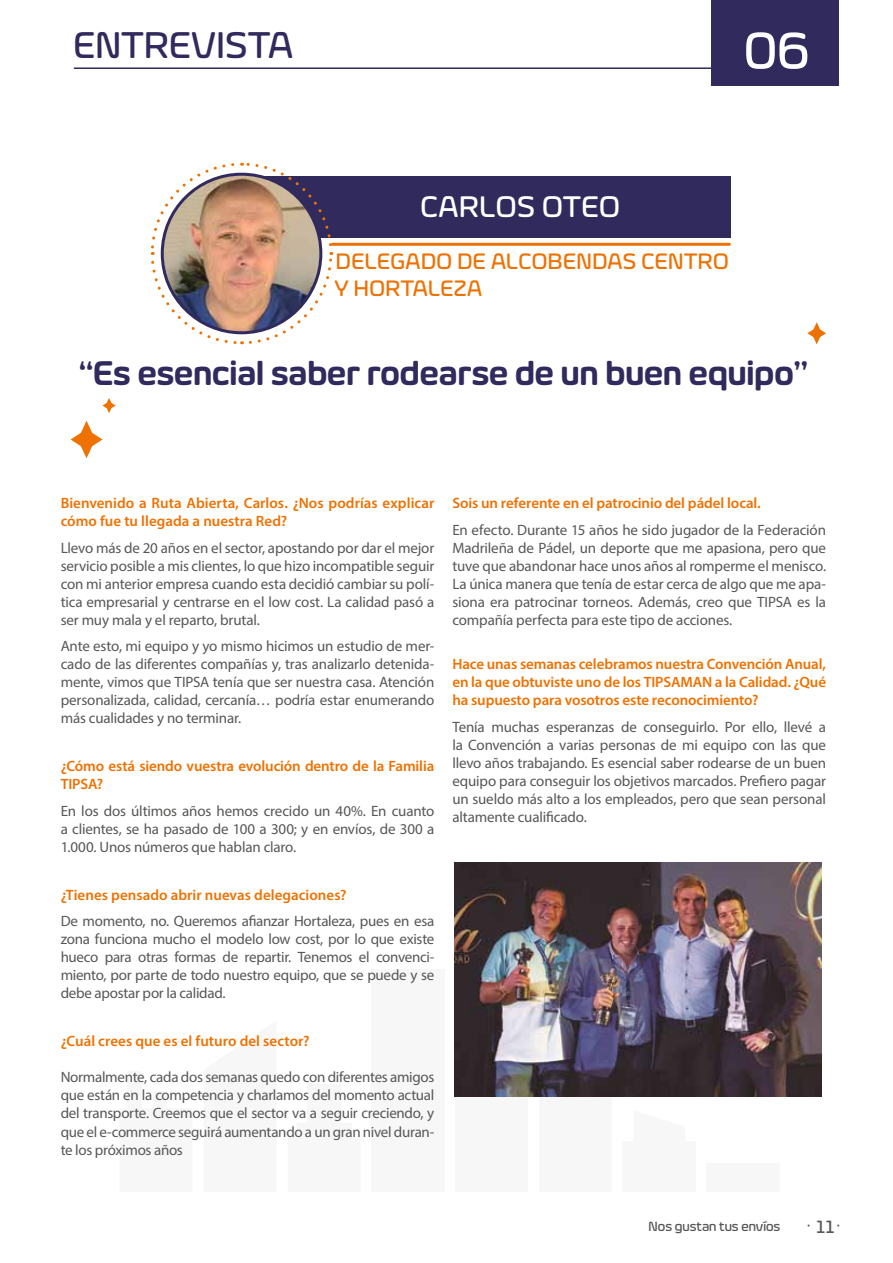
<style>
.page{position:relative;width:893px;height:1263px;background:#fff}
.page>*{position:absolute;margin:0;border:0;box-sizing:border-box;transform-origin:0 0}
.t1{font:500 52.5px "Eurosoft";color:#fff}
.t2{font:500 37.5px "Eurosoft";letter-spacing:.01em;color:#312a5d}
.t3{font:600 34.5px "Eurosoft";color:#312a5d}
.t4{font:500 30px "Eurosoft";letter-spacing:.015em;color:#fff}
.t5{font:500 22.5px/27px "Eurosoft";letter-spacing:.02em;color:#ee7203}
.t6{font:500 18px "Eurosoft";color:#575756}
.t7{font:15px/18px "Myriad Pro";letter-spacing:-.01em;color:#575756;text-align:justify}
.t8{font:600 15px/18px "Myriad Pro";letter-spacing:-.005em;color:#ee7203}
.t9{font:500 13.5px "Eurosoft";color:#575756}
</style>
<div class="page">
<div style="left:706px;top:1163px;width:74px;height:28px;background:#f2f2f2"></div>
<svg style="left:539px;top:1096px;width:73px;height:1px"></svg>
<div style="left:371px;top:969px;width:74px;height:222px;background:#f2f2f2"></div>
<svg style="left:455px;top:1096px;width:73px;height:1px"></svg>
<hr style="left:332px;top:243px;width:397px;height:3px;background:#ee7203">
<div style="left:242px;top:176px;width:489px;height:62px;background:#312a5d"></div>
<svg style="left:150px;top:162px;width:184px;height:183px"></svg>
<img style="left:162px;top:174px;width:159px;height:159px;border-radius:79px">
<div style="left:161px;top:173px;width:161px;height:161px;border:3px solid #312a5d;border-radius:50%"></div>
<svg style="left:71px;top:421px;width:32px;height:37px"></svg>
<svg style="left:103px;top:398px;width:13px;height:15px"></svg>
<svg style="left:807px;top:322px;width:19px;height:22px"></svg>
<hr style="left:74px;top:67px;width:756px;height:2px;background:#312a5d">
<div style="left:711px;top:0;width:128px;height:85px;background:#312a5d"></div>
<img style="left:454px;top:862px;width:367px;height:234px">
<h2 class="t2" style="left:74px;top:24px;width:221px">ENTREVISTA</h2>
<h1 class="t1" style="left:744px;top:21px;width:67px">0 26</h1>
<h3 class="t4" style="left:420px;top:190px;width:201px">CARLOS OTEO</h3>
<h3 class="t5" style="left:334px;top:248px;width:396px">DELEGADO DE ALCOBENDAS CENTRO<br>Y HORTALEZA</h3>
<h3 class="t3" style="left:79px;top:353px;width:731px">“Es esencial saber rodearse de un buen equipo”</h3>
<p class="t8" style="left:61px;top:494px;width:375px">Bienvenido a Ruta Abierta, Carlos. ¿Nos podrías explicar cómo fue tu llegada a nuestra Red?</p>
<p class="t7" style="left:61px;top:538px;width:375px">Llevo más de 20 años en el sector, apostando por dar el mejor servicio posible a mis clientes, lo que hizo incompatible seguir con mi anterior empresa cuando esta decidió cambiar su polí&shy;tica empresarial y centrarse en el low cost. La calidad pasó a ser muy mala y el reparto, brutal.</p>
<p class="t7" style="left:61px;top:637px;width:375px">Ante esto, mi equipo y yo mismo hicimos un estudio de mer&shy;cado de las diferentes compañías y, tras analizarlo detenida&shy;mente, vimos que TIPSA tenía que ser nuestra casa. Atención personalizada, calidad, cercanía… podría estar enumerando más cualidades y no terminar.</p>
<p class="t8" style="left:61px;top:757px;width:375px">¿Cómo está siendo vuestra evolución dentro de la Familia<br>TIPSA?</p>
<p class="t7" style="left:61px;top:801px;width:375px">En los dos últimos años hemos crecido un 40%. En cuanto a clientes, se ha pasado de 100 a 300; y en envíos, de 300 a 1.000. Unos números que hablan claro.</p>
<p class="t8" style="left:61px;top:885px;width:287px">¿Tienes pensado abrir nuevas delegaciones?</p>
<p class="t7" style="left:61px;top:912px;width:375px">De momento, no. Queremos afianzar Hortaleza, pues en esa zona funciona mucho el modelo low cost, por lo que existe hueco para otras formas de repartir. Tenemos el convenci&shy;miento, por parte de todo nuestro equipo, que se puede y se debe apostar por la calidad.</p>
<p class="t8" style="left:61px;top:1032px;width:250px">¿Cuál crees que es el futuro del sector?</p>
<p class="t7" style="left:61px;top:1068px;width:375px">Normalmente, cada dos semanas quedo con diferentes amigos que están en la competencia y charlamos del momento actual del transporte. Creemos que el sector va a seguir creciendo, y que el e-commerce seguirá aumentando a un gran nivel duran&shy;te los próximos años</p>
<p class="t8" style="left:452px;top:494px;width:310px">Sois un referente en el patrocinio del pádel local.</p>
<p class="t7" style="left:452px;top:520px;width:375px">En efecto. Durante 15 años he sido jugador de la Federación Madrileña de Pádel, un deporte que me apasiona, pero que tuve que abandonar hace unos años al romperme el menisco.<br>La única manera que tenía de estar cerca de algo que me apa&shy;siona era patrocinar torneos. Además, creo que TIPSA es la compañía perfecta para este tipo de acciones.</p>
<p class="t8" style="left:452px;top:655px;width:375px;text-align:justify">Hace unas semanas celebramos nuestra Convención Anual, en la que obtuviste uno de los TIPSAMAN a la Calidad. ¿Qué ha supuesto para vosotros este reconocimiento?</p>
<p class="t7" style="left:452px;top:717px;width:375px">Tenía muchas esperanzas de conseguirlo. Por ello, llevé a la Convención a varias personas de mi equipo con las que llevo años trabajando. Es esencial saber rodearse de un buen equipo para conseguir los objetivos marcados. Prefiero pagar un sueldo más alto a los empleados, pero que sean personal altamente cualificado.</p>
<p class="t9" style="left:649px;top:1219px;width:133px">Nos gustan tus envíos</p>
<p class="t6" style="left:805px;top:1216px;width:38px">· 11·</p>
</div>
